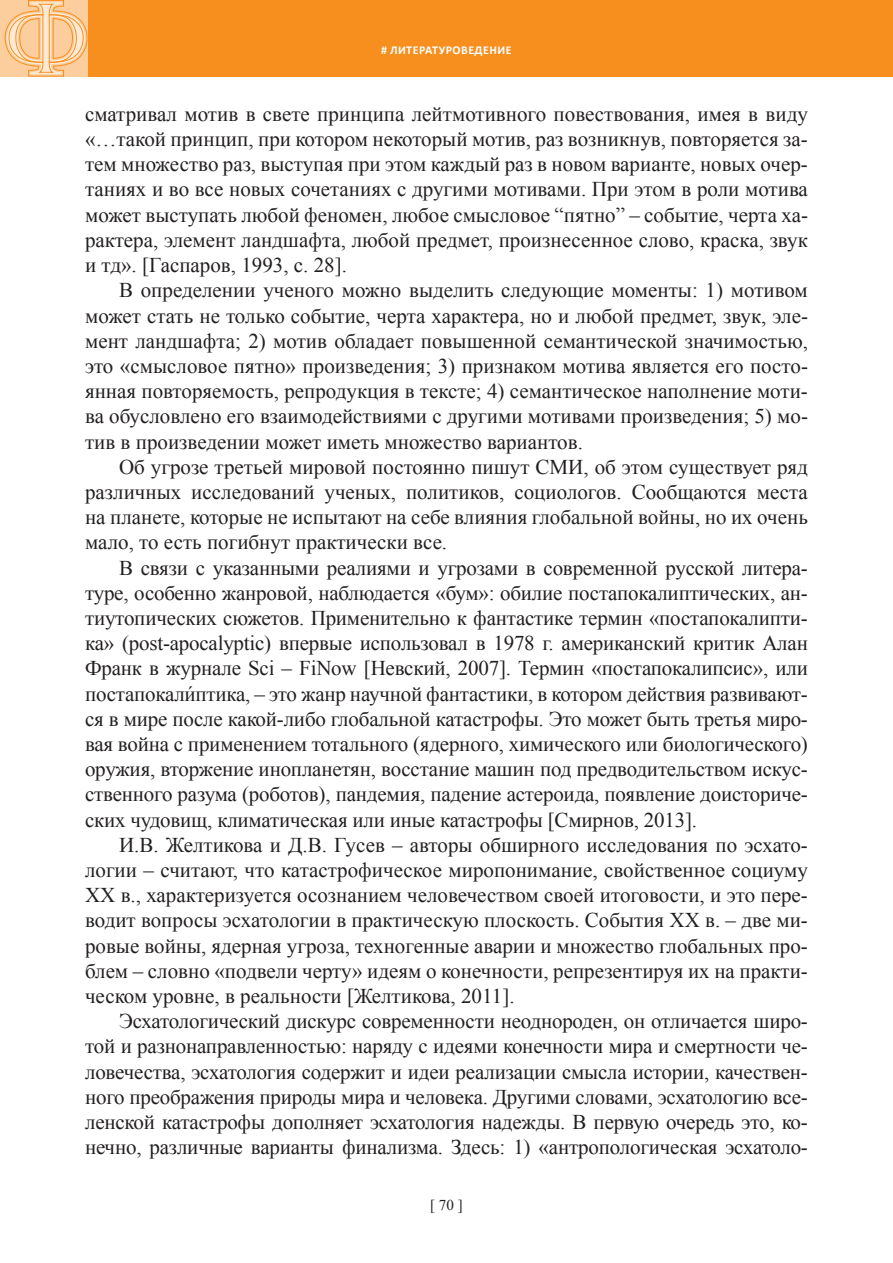
<style>
.page{position:relative;width:893px;height:1263px;background:#fff}
.page>*{position:absolute;margin:0;border:0;box-sizing:border-box;transform-origin:0 0}
.t1{font:21px/25.2px "Times New Roman";color:#231f20;text-align:justify}
.t2{font:15px "Times New Roman";color:#231f20}
.t3{font:700 12px "Calibri";letter-spacing:.04em;color:#fff}
</style>
<div class="page">
<div style="left:0;top:0;width:893px;height:77px;background:#f68f1e"></div>
<div style="left:0;top:0;width:88px;height:77px;background:#fdce9d"></div>
<svg style="left:4px;top:0;width:84px;height:77px"></svg>
<p class="t3" style="left:381px;top:43px;width:132px"># ЛИТЕРАТУРОВЕДЕНИЕ</p>
<p class="t1" style="left:85px;top:101px;width:724px">сматривал мотив в свете принципа лейтмотивного повествования, имея в виду «…такой принцип, при котором некоторый мотив, раз возникнув, повторяется за&shy;тем множество раз, выступая при этом каждый раз в новом варианте, новых очер&shy;таниях и во все новых сочетаниях с другими мотивами. При этом в роли мотива может выступать любой феномен, любое смысловое “пятно” – событие, черта ха&shy;рактера, элемент ландшафта, любой предмет, произнесенное слово, краска, звук и тд». [Гаспаров, 1993, с. 28].</p>
<p class="t1" style="left:85px;top:277px;width:724px;text-indent:34px">В определении ученого можно выделить следующие моменты: 1) мотивом может стать не только событие, черта характера, но и любой предмет, звук, эле&shy;мент ландшафта; 2) мотив обладает повышенной семантической значимостью, это «смысловое пятно» произведения; 3) признаком мотива является его посто&shy;янная повторяемость, репродукция в тексте; 4) семантическое наполнение моти&shy;ва обусловлено его взаимодействиями с другими мотивами произведения; 5) мо&shy;тив в произведении может иметь множество вариантов.</p>
<p class="t1" style="left:85px;top:454px;width:724px;text-indent:34px">Об угрозе третьей мировой постоянно пишут СМИ, об этом существует ряд различных исследований ученых, политиков, социологов. Сообщаются места на планете, которые не испытают на себе влияния глобальной войны, но их очень мало, то есть погибнут практически все.</p>
<p class="t1" style="left:85px;top:555px;width:724px;text-indent:34px">В связи с указанными реалиями и угрозами в современной русской литера&shy;туре, особенно жанровой, наблюдается «бум»: обилие постапокалиптических, ан&shy;тиутопических сюжетов. Применительно к фантастике термин «постапокалипти&shy;ка» (post-apocalyptic) впервые использовал в 1978 г. американский критик Алан Франк в журнале Sci – FiNow [Невский, 2007]. Термин «постапокалипсис», или постапокали́птика, – это жанр научной фантастики, в котором действия развивают&shy;ся в мире после какой-либо глобальной катастрофы. Это может быть третья миро&shy;вая война с применением тотального (ядерного, химического или биологического) оружия, вторжение инопланетян, восстание машин под предводительством искус&shy;ственного разума (роботов), пандемия, падение астероида, появление доисториче&shy;ских чудовищ, климатическая или иные катастрофы [Смирнов, 2013].</p>
<p class="t1" style="left:85px;top:832px;width:724px;text-indent:34px">И.В. Желтикова и Д.В. Гусев – авторы обширного исследования по эсхато&shy;логии – считают, что катастрофическое миропонимание, свойственное социуму XX в., характеризуется осознанием человечеством своей итоговости, и это пере&shy;водит вопросы эсхатологии в практическую плоскость. События XX в. – две ми&shy;ровые войны, ядерная угроза, техногенные аварии и множество глобальных про&shy;блем – словно «подвели черту» идеям о конечности, репрезентируя их на практи&shy;ческом уровне, в реальности [Желтикова, 2011].</p>
<p class="t1" style="left:85px;top:1008px;width:724px;text-indent:34px">Эсхатологический дискурс современности неоднороден, он отличается широ&shy;той и разнонаправленностью: наряду с идеями конечности мира и смертности че&shy;ловечества, эсхатология содержит и идеи реализации смысла истории, качествен&shy;ного преображения природы мира и человека. Другими словами, эсхатологию все&shy;ленской катастрофы дополняет эсхатология надежды. В первую очередь это, ко&shy;нечно, различные варианты финализма. Здесь: 1) «антропологическая эсхатоло-</p>
<p class="t2" style="left:430px;top:1194px;width:34px">[ 70 ]</p>
</div>
